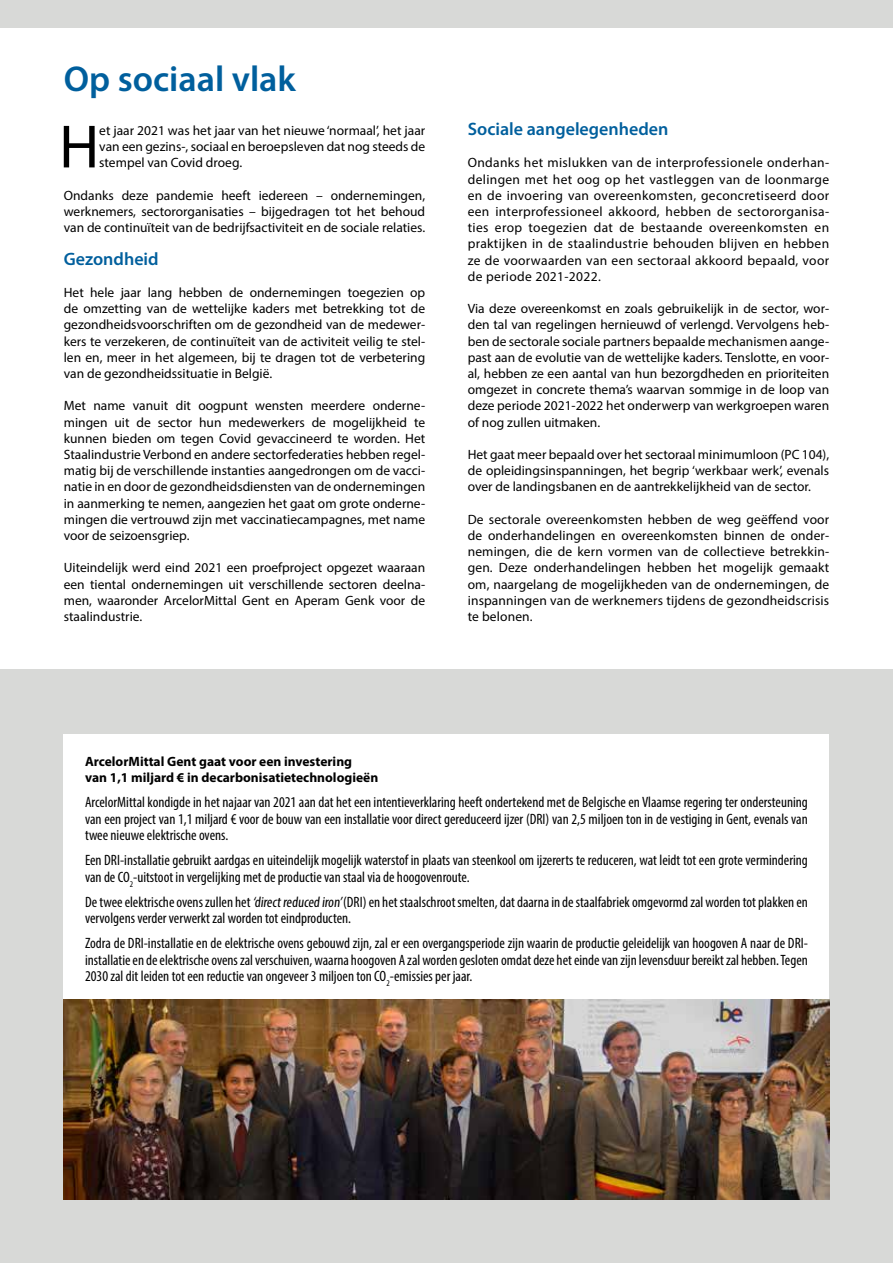
<style>
.page{position:relative;width:893px;height:1263px;background:#fff}
.page>*{position:absolute;margin:0;border:0;box-sizing:border-box;transform-origin:0 0}
.t1{font:61.5px "Myriad Pro";color:#000}
.t2{font:600 36px "Myriad Pro";color:#005f9d}
.t3{font:600 18px "Myriad Pro";color:#005f9d}
.t4{font:condensed 15px/16.5px "Myriad Pro";color:#000;text-align:justify}
.t5{font:13.5px/16.2px "Myriad Pro";color:#000;text-align:justify}
.t6{font:700 13.5px/16.2px "Myriad Pro";color:#000}
</style>
<div class="page">
<div style="left:0;top:0;width:893px;height:27px;background:#d8d9d7"></div>
<div style="left:0;top:670px;width:893px;height:593px;background:#d8d9d7"></div>
<div style="left:64px;top:734px;width:765px;height:276px;background:#fff"></div>
<img style="left:64px;top:999px;width:765px;height:200px">
<h2 class="t2" style="left:64px;top:56px;width:234px">Op sociaal vlak</h2>
<h1 class="t1" style="left:59px;top:109px;width:42px">H</h1>
<p class="t5" style="left:99px;top:122px;width:327px">et jaar 2021 was het jaar van het nieuwe ‘normaal’, het jaar van een gezins-, sociaal en beroepsleven dat nog steeds de stempel van Covid droeg.</p>
<p class="t5" style="left:64px;top:187px;width:363px">Ondanks deze pandemie heeft iedereen – ondernemingen, werknemers, sectororganisaties – bijgedragen tot het behoud van de continuïteit van de bedrijfsactiviteit en de sociale relaties.</p>
<h3 class="t3" style="left:64px;top:247px;width:96px">Gezondheid</h3>
<p class="t5" style="left:64px;top:284px;width:363px">Het hele jaar lang hebben de ondernemingen toegezien op de omzetting van de wettelijke kaders met betrekking tot de gezondheidsvoorschriften om de gezondheid van de medewer&shy;kers te verzekeren, de continuïteit van de activiteit veilig te stel&shy;len en, meer in het algemeen, bij te dragen tot de verbetering van de gezondheidssituatie in België.</p>
<p class="t5" style="left:64px;top:398px;width:363px">Met name vanuit dit oogpunt wensten meerdere onderne&shy;mingen uit de sector hun medewerkers de mogelijkheid te kunnen bieden om tegen Covid gevaccineerd te worden. Het Staalindustrie Verbond en andere sectorfederaties hebben regel&shy;matig bij de verschillende instanties aangedrongen om de vacci&shy;natie in en door de gezondheidsdiensten van de ondernemingen in aanmerking te nemen, aangezien het gaat om grote onderne&shy;mingen die vertrouwd zijn met vaccinatiecampagnes, met name voor de seizoensgriep.</p>
<p class="t5" style="left:64px;top:560px;width:363px">Uiteindelijk werd eind 2021 een proefproject opgezet waaraan een tiental ondernemingen uit verschillende sectoren deelna&shy;men, waaronder ArcelorMittal Gent en Aperam Genk voor de staalindustrie.</p>
<h3 class="t3" style="left:468px;top:118px;width:202px">Sociale aangelegenheden</h3>
<p class="t5" style="left:468px;top:155px;width:363px">Ondanks het mislukken van de interprofessionele onderhan&shy;delingen met het oog op het vastleggen van de loonmarge en de invoering van overeenkomsten, geconcretiseerd door een interprofessioneel akkoord, hebben de sectororganisa&shy;ties erop toegezien dat de bestaande overeenkomsten en praktijken in de staalindustrie behouden blijven en hebben ze de voorwaarden van een sectoraal akkoord bepaald, voor de periode 2021-2022.</p>
<p class="t5" style="left:468px;top:300px;width:363px">Via deze overeenkomst en zoals gebruikelijk in de sector, wor&shy;den tal van regelingen hernieuwd of verlengd. Vervolgens heb&shy;ben de sectorale sociale partners bepaalde mechanismen aange&shy;past aan de evolutie van de wettelijke kaders. Tenslotte, en voor&shy;al, hebben ze een aantal van hun bezorgdheden en prioriteiten omgezet in concrete thema’s waarvan sommige in de loop van deze periode 2021-2022 het onderwerp van werkgroepen waren of nog zullen uitmaken.</p>
<p class="t5" style="left:468px;top:446px;width:363px">Het gaat meer bepaald over het sectoraal minimumloon (PC 104), de opleidingsinspanningen, het begrip ‘werkbaar werk’, evenals over de landingsbanen en de aantrekkelijkheid van de sector.</p>
<p class="t5" style="left:468px;top:511px;width:363px">De sectorale overeenkomsten hebben de weg geëffend voor de onderhandelingen en overeenkomsten binnen de onder&shy;nemingen, die de kern vormen van de collectieve betrekkin&shy;gen. Deze onderhandelingen hebben het mogelijk gemaakt om, naargelang de mogelijkheden van de ondernemingen, de inspanningen van de werknemers tijdens de gezondheidscrisis te belonen.</p>
<p class="t6" style="left:85px;top:753px;width:295px">ArcelorMittal Gent gaat voor een investering<br>van 1,1 miljard € in decarbonisatietechnologieën</p>
<p class="t4" style="left:85px;top:794px;width:724px">ArcelorMittal kondigde in het najaar van 2021 aan dat het een intentieverklaring heeft ondertekend met de Belgische en Vlaamse regering ter ondersteuning van een project van 1,1 miljard € voor de bouw van een installatie voor direct gereduceerd ijzer (DRI) van 2,5 miljoen ton in de vestiging in Gent, evenals van twee nieuwe elektrische ovens.</p>
<p class="t4" style="left:85px;top:852px;width:724px">Een DRI-installatie gebruikt aardgas en uiteindelijk mogelijk waterstof in plaats van steenkool om ijzererts te reduceren, wat leidt tot een grote vermindering van de CO<sub>2</sub>-uitstoot in vergelijking met de productie van staal via de hoogovenroute.</p>
<p class="t4" style="left:85px;top:893px;width:724px">De twee elektrische ovens zullen het ‘directreduced iron’(DRI) en het staalschroot smelten, dat daarna in de staalfabriek omgevormd zal worden tot plakken en vervolgens verder verwerkt zal worden tot eindproducten.</p>
<p class="t4" style="left:85px;top:935px;width:724px">Zodra de DRI-installatie en de elektrische ovens gebouwd zijn, zal er een overgangsperiode zijn waarin de productie geleidelijk van hoogoven A naar de DRI&shy;installatie en de elektrische ovens zal verschuiven, waarna hoogoven A zal worden gesloten omdat deze het einde van zijn levensduur bereikt zal hebben. Tegen 2030 zal dit leiden tot een reductie van ongeveer 3 miljoen ton CO<sub>2</sub>-emissies per jaar.</p>
</div>
